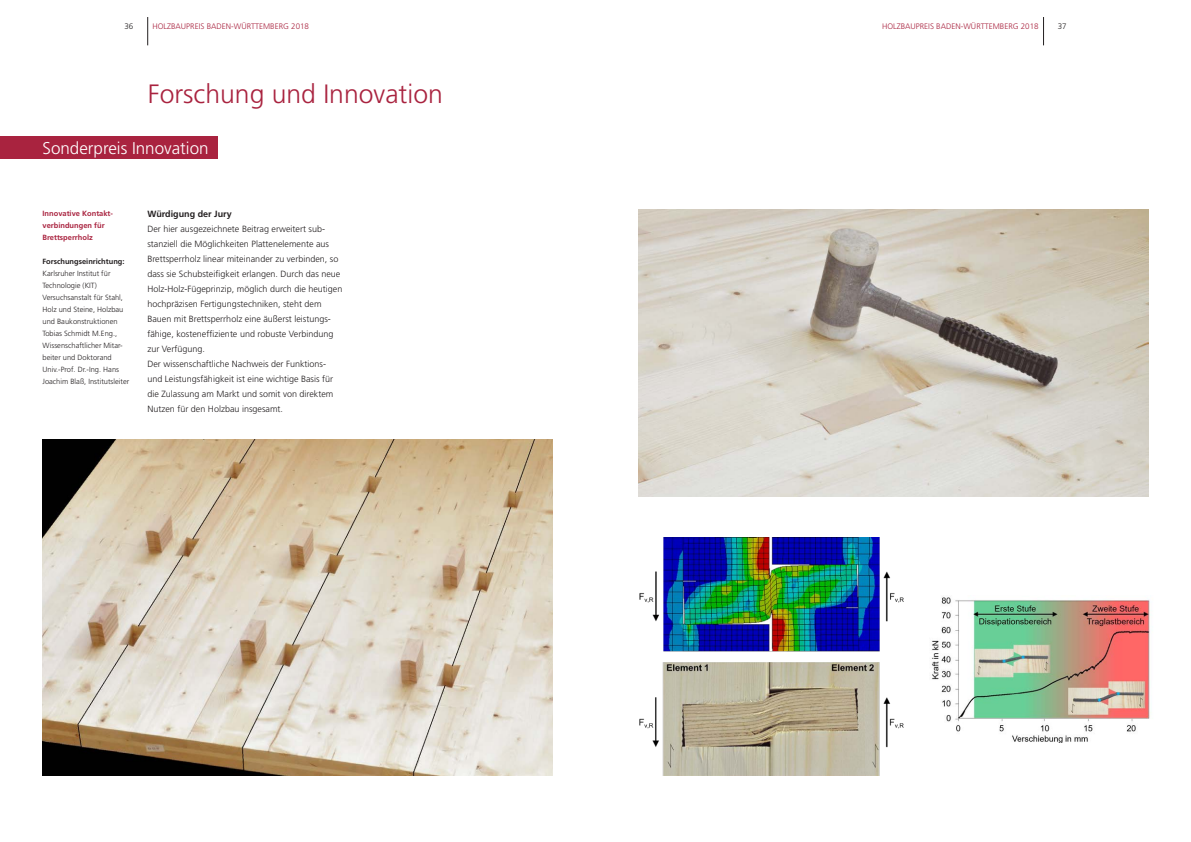
<style>
.page{position:relative;width:1191px;height:842px;background:#fff}
.page>*{position:absolute;margin:0;border:0;box-sizing:border-box;transform-origin:0 0}
.t1{font:300 26.5px "Frutiger";color:#a9233f}
.t2{font:300 17px "Frutiger";color:#fff}
.t3{font:300 9px/15px "Frutiger";color:#231f20}
.t4{font:700 9px "Frutiger";color:#231f20}
.t5{font:300 8px "Frutiger";color:#a9233f}
.t6{font:300 8px "Frutiger";color:#231f20}
.t7{font:300 7.5px/12px "Frutiger";color:#231f20}
.t8{font:700 7.5px/12px "Frutiger";color:#a9233f}
.t9{font:700 7.5px "Frutiger";color:#231f20}
</style>
<div class="page">
<svg style="left:147px;top:17px;width:1px;height:28px"></svg>
<svg style="left:1043px;top:17px;width:1px;height:28px"></svg>
<img style="left:639px;top:538px;width:265px;height:238px">
<img style="left:43px;top:440px;width:510px;height:336px">
<img style="left:932px;top:597px;width:218px;height:145px">
<img style="left:638px;top:210px;width:510px;height:286px">
<div style="left:0;top:136px;width:217px;height:23px;background:#a9233f"></div>
<p class="t6" style="left:124px;top:21px;width:10px">36</p>
<p class="t5" style="left:152px;top:21px;width:158px">HOLZBAUPREIS BADEN-WÜRTTEMBERG 2018</p>
<p class="t5" style="left:882px;top:21px;width:158px">HOLZBAUPREIS BADEN-WÜRTTEMBERG 2018</p>
<p class="t6" style="left:1057px;top:21px;width:10px">37</p>
<h1 class="t1" style="left:148px;top:79px;width:296px">Forschung und Innovation</h1>
<h2 class="t2" style="left:43px;top:139px;width:167px">Sonderpreis Innovation</h2>
<p class="t8" style="left:43px;top:207px;width:71px">Innovative Kontakt&shy;verbindungen für<br>Brettsperrholz</p>
<p class="t9" style="left:43px;top:257px;width:84px">Forschungseinrichtung:</p>
<p class="t7" style="left:43px;top:267px;width:88px">Karlsruher Institut für<br>Technologie (KIT)<br>Versuchsanstalt für Stahl,<br>Holz und Steine, Holzbau und Baukonstruktionen<br>Tobias Schmidt M.Eng.,<br>Wissenschaftlicher Mitar&shy;beiter und Doktorand<br>Univ.-Prof. Dr.-Ing. Hans<br>Joachim Blaß, Institutsleiter</p>
<p class="t4" style="left:147px;top:208px;width:86px">Würdigung der Jury</p>
<p class="t3" style="left:147px;top:221px;width:196px">Der hier ausgezeichnete Beitrag erweitert sub&shy;stanziell die Möglichkeiten Plattenelemente aus Brettsperrholz linear miteinander zu verbinden, so dass sie Schubsteifigkeit erlangen. Durch das neue Holz-Holz-Fügeprinzip, möglich durch die heutigen hochpräzisen Fertigungstechniken, steht dem Bauen mit Brettsperrholz eine äußerst leistungs&shy;fähige, kosteneffiziente und robuste Verbindung zur Verfügung.<br>Der wissenschaftliche Nachweis der Funktions&shy;und Leistungsfähigkeit ist eine wichtige Basis für die Zulassung am Markt und somit von direktem Nutzen für den Holzbau insgesamt.</p>
</div>
